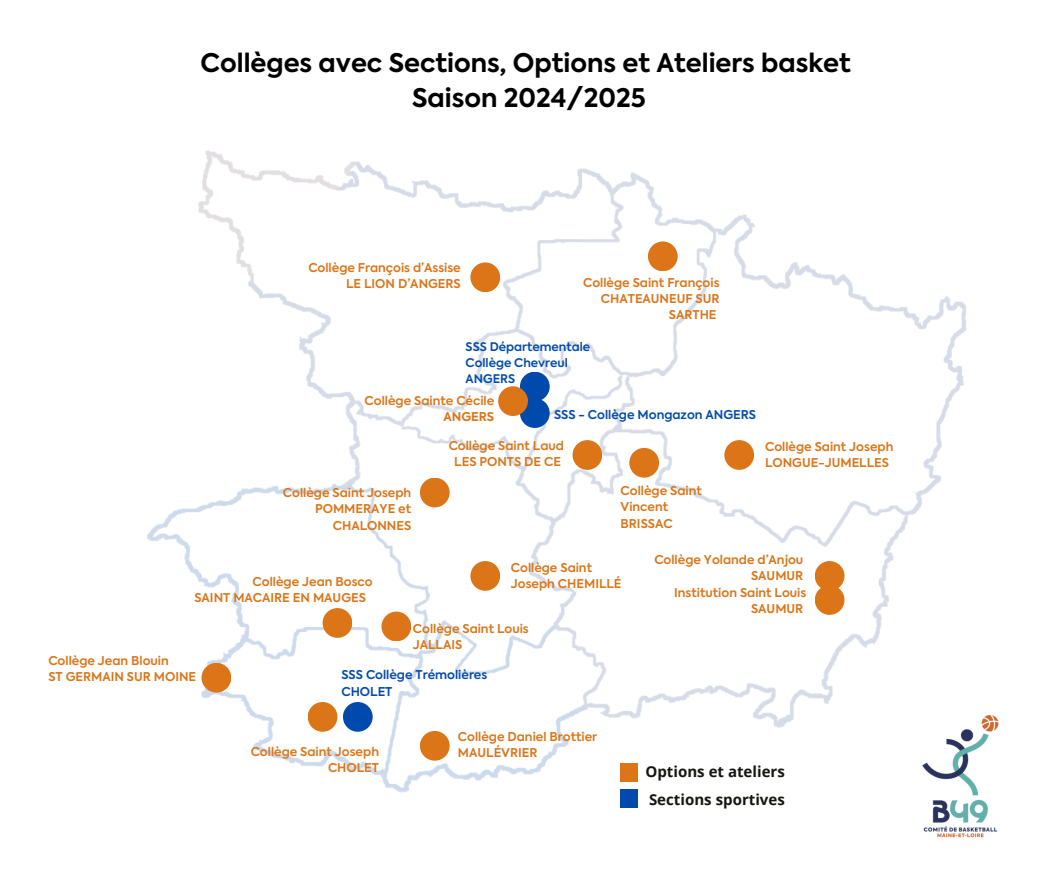
<style>
.page{position:relative;width:1058px;height:887px;background:#fff}
.page>*{position:absolute;margin:0;border:0;box-sizing:border-box;transform-origin:0 0}
.t1{font:700 25.5px/34.8px "Axiforma";color:#000;text-align:center}
.t2{font:700 15px "Open Sans";color:#161611}
.t3{font:600 12px/16px "Axiforma";color:#db7518}
.t4{font:600 12px "Axiforma";color:#004aad}
.t5{font:700 12px "Axiforma";color:#db7518}
.t6{font:600 11.85px/15.8px "Axiforma";color:#004aad}
</style>
<div class="page">
<img style="left:147px;top:150px;width:819px;height:643px">
<div style="left:620px;top:763px;width:18px;height:18px;background:#db7518"></div>
<div style="left:620px;top:789px;width:18px;height:19px;background:#004aad"></div>
<div style="left:470px;top:262px;width:30px;height:30px;background:#db7518;border-radius:50%"></div>
<div style="left:648px;top:241px;width:29px;height:30px;background:#db7518;border-radius:50%"></div>
<div style="left:520px;top:371px;width:29px;height:30px;background:#004aad;border-radius:50%"></div>
<div style="left:520px;top:398px;width:29px;height:30px;background:#004aad;border-radius:50%"></div>
<div style="left:572px;top:440px;width:30px;height:30px;background:#db7518;border-radius:50%"></div>
<div style="left:629px;top:448px;width:30px;height:29px;background:#db7518;border-radius:50%"></div>
<div style="left:724px;top:440px;width:30px;height:30px;background:#db7518;border-radius:50%"></div>
<div style="left:814px;top:561px;width:30px;height:29px;background:#db7518;border-radius:50%"></div>
<div style="left:470px;top:561px;width:30px;height:29px;background:#db7518;border-radius:50%"></div>
<div style="left:420px;top:477px;width:29px;height:30px;background:#db7518;border-radius:50%"></div>
<div style="left:322px;top:608px;width:30px;height:29px;background:#db7518;border-radius:50%"></div>
<div style="left:381px;top:611px;width:30px;height:30px;background:#db7518;border-radius:50%"></div>
<div style="left:420px;top:731px;width:29px;height:29px;background:#db7518;border-radius:50%"></div>
<div style="left:343px;top:702px;width:30px;height:29px;background:#004aad;border-radius:50%"></div>
<div style="left:308px;top:702px;width:29px;height:29px;background:#db7518;border-radius:50%"></div>
<div style="left:201px;top:662px;width:30px;height:30px;background:#db7518;border-radius:50%"></div>
<img style="left:905px;top:698px;width:94px;height:140px">
<div style="left:814px;top:585px;width:30px;height:30px;background:#db7518;border-radius:50%"></div>
<div style="left:498px;top:386px;width:30px;height:30px;background:#db7518;border-radius:50%"></div>
<p class="t1" style="left:201px;top:48px;width:652px">Collèges avec Sections, Options et Ateliers basket<br>Saison 2024/2025</p>
<p class="t3" style="left:308px;top:260px;width:154px">Collège François d’Assise</p>
<p class="t3" style="left:346px;top:276px;width:116px">LE LION D’ANGERS</p>
<p class="t3" style="left:583px;top:275px;width:138px">Collège Saint François</p>
<p class="t3" style="left:601px;top:291px;width:120px;text-align:right">CHATEAUNEUF SUR<br>SARTHE</p>
<p class="t6" style="left:465px;top:340px;width:126px">SSS Départementale<br>Collège Chevreul</p>
<p class="t6" style="left:465px;top:371px;width:51px">ANGERS</p>
<h2 class="t3" style="left:364px;top:393px;width:131px">Collège Sainte Cécile</h2>
<h2 class="t5" style="left:443px;top:411px;width:52px">ANGERS</h2>
<h1 class="t4" style="left:554px;top:410px;width:203px">SSS - Collège Mongazon ANGERS</h1>
<p class="t3" style="left:283px;top:486px;width:130px;text-align:right">Collège Saint Joseph<br>POMMERAYE et<br>CHALONNES</p>
<p class="t3" style="left:448px;top:438px;width:117px;text-align:center">Collège Saint Laud<br>LES PONTS DE CE</p>
<p class="t3" style="left:765px;top:440px;width:130px">Collège Saint Joseph</p>
<p class="t3" style="left:765px;top:456px;width:125px">LONGUE-JUMELLES</p>
<p class="t3" style="left:620px;top:484px;width:83px">Collège Saint<br>Vincent<br>BRISSAC</p>
<p class="t3" style="left:253px;top:574px;width:121px">Collège Jean Bosco</p>
<p class="t3" style="left:194px;top:590px;width:173px">SAINT MACAIRE EN MAUGES</p>
<p class="t3" style="left:511px;top:560px;width:112px">Collège Saint<br>Joseph CHEMILLÉ</p>
<p class="t3" style="left:413px;top:621px;width:117px">Collège Saint Louis<br>JALLAIS</p>
<p class="t3" style="left:48px;top:653px;width:122px">Collège Jean Blouin</p>
<p class="t3" style="left:48px;top:669px;width:149px">ST GERMAIN SUR MOINE</p>
<p class="t4" style="left:341px;top:670px;width:147px">SSS Collège Trémolières</p>
<p class="t4" style="left:341px;top:686px;width:52px">CHOLET</p>
<p class="t3" style="left:251px;top:744px;width:130px">Collège Saint Joseph</p>
<p class="t3" style="left:328px;top:760px;width:52px">CHOLET</p>
<p class="t3" style="left:458px;top:729px;width:141px">Collège Daniel Brottier<br>MAULÉVRIER</p>
<p class="t3" style="left:654px;top:552px;width:150px">Collège Yolande d’Anjou</p>
<p class="t3" style="left:751px;top:568px;width:54px">SAUMUR</p>
<p class="t3" style="left:674px;top:586px;width:134px;text-align:right">Institution Saint Louis<br>SAUMUR</p>
<p class="t2" style="left:645px;top:761px;width:141px">Options et ateliers</p>
<p class="t2" style="left:649px;top:789px;width:137px">Sections sportives</p>
</div>
